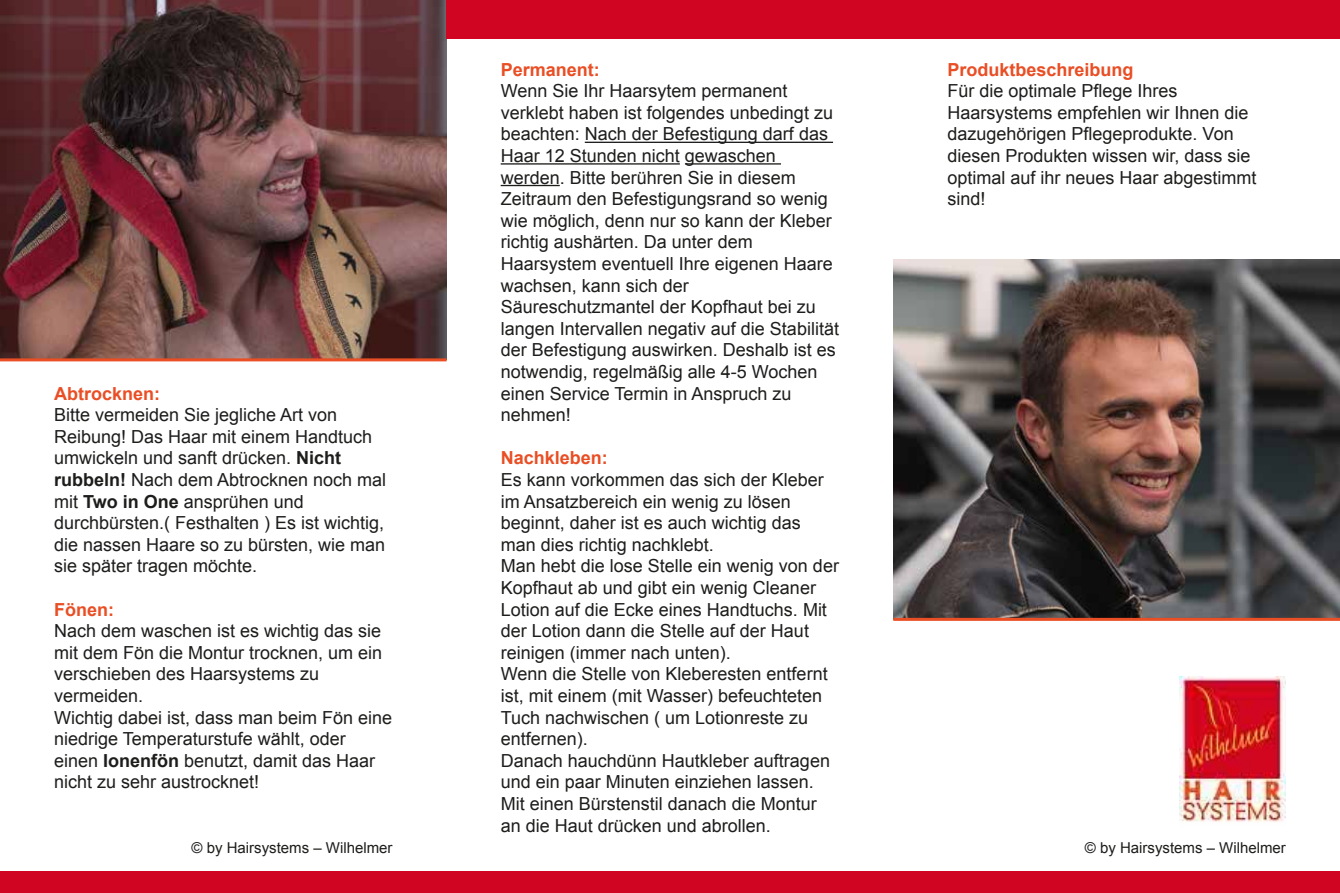
<style>
.page{position:relative;width:1340px;height:893px;background:#fff}
.page>*{position:absolute;margin:0;border:0;box-sizing:border-box;transform-origin:0 0}
.t1{font:18px/21.6px "Arial";color:#1d1d1b}
.t2{font:700 18px "Arial";color:#e94e24}
.t3{font:15px "Arial";color:#1d1d1b}
.s1{font-weight:700}
</style>
<div class="page">
<hr style="left:585px;top:142px;width:248px;height:1px;background:#1d1d1b">
<hr style="left:500px;top:163px;width:180px;height:2px;background:#1d1d1b">
<hr style="left:685px;top:163px;width:96px;height:2px;background:#1d1d1b">
<hr style="left:500px;top:185px;width:59px;height:1px;background:#1d1d1b">
<img style="left:0;top:0;width:446px;height:358px">
<img style="left:893px;top:259px;width:446px;height:359px">
<hr style="left:0;top:358px;width:446px;height:3px;background:#e94e24">
<img style="left:1179px;top:676px;width:106px;height:146px">
<div style="left:446px;top:0;width:893px;height:38px;background:#d00521"></div>
<div style="left:0;top:872px;width:1339px;height:21px;background:#d00521"></div>
<hr style="left:893px;top:618px;width:446px;height:3px;background:#e94e24">
<p class="t2" style="left:54px;top:381px;width:108px">Abtrocknen:</p>
<p class="t1" style="left:54px;top:404px;width:334px">Bitte vermeiden Sie jegliche Art von Reibung! Das Haar mit einem Handtuch umwickeln und sanft drücken. <span class="s1">Nicht rubbeln!</span> Nach dem Abtrocknen noch mal mit <span class="s1">Two in One</span> ansprühen und durchbürsten.( Festhalten ) Es ist wichtig, die nassen Haare so zu bürsten, wie man sie später tragen möchte.</p>
<p class="t2" style="left:54px;top:597px;width:61px">Fönen:</p>
<p class="t1" style="left:54px;top:620px;width:340px">Nach dem waschen ist es wichtig das sie mit dem Fön die Montur trocknen, um ein verschieben des Haarsystems zu vermeiden.<br>Wichtig dabei ist, dass man beim Fön eine niedrige Temperaturstufe wählt, oder einen <span class="s1">Ionenfön</span> benutzt, damit das Haar nicht zu sehr austrocknet!</p>
<p class="t3" style="left:191px;top:838px;width:203px">© by Hairsystems – Wilhelmer</p>
<p class="t2" style="left:500px;top:57px;width:101px">Permanent:</p>
<p class="t1" style="left:500px;top:80px;width:340px">Wenn Sie Ihr Haarsytem permanent verklebt haben ist folgendes unbedingt zu beachten: Nach der Befestigung darf das Haar 12 Stunden nicht gewaschen werden. Bitte berühren Sie in diesem Zeitraum den Befestigungsrand so wenig wie möglich, denn nur so kann der Kleber richtig aushärten. Da unter dem Haarsystem eventuell Ihre eigenen Haare wachsen, kann sich der Säureschutzmantel der Kopfhaut bei zu langen Intervallen negativ auf die Stabilität der Befestigung auswirken. Deshalb ist es notwendig, regelmäßig alle 4-5 Wochen einen Service Termin in Anspruch zu nehmen!</p>
<p class="t2" style="left:500px;top:446px;width:109px">Nachkleben:</p>
<p class="t1" style="left:500px;top:469px;width:340px">Es kann vorkommen das sich der Kleber im Ansatzbereich ein wenig zu lösen beginnt, daher ist es auch wichtig das man dies richtig nachklebt.<br>Man hebt die lose Stelle ein wenig von der Kopfhaut ab und gibt ein wenig Cleaner Lotion auf die Ecke eines Handtuchs. Mit der Lotion dann die Stelle auf der Haut reinigen (immer nach unten).<br>Wenn die Stelle von Kleberesten entfernt ist, mit einem (mit Wasser) befeuchteten Tuch nachwischen ( um Lotionreste zu entfernen).<br>Danach hauchdünn Hautkleber auftragen und ein paar Minuten einziehen lassen.<br>Mit einen Bürstenstil danach die Montur an die Haut drücken und abrollen.</p>
<p class="t2" style="left:947px;top:57px;width:188px">Produktbeschreibung</p>
<p class="t1" style="left:947px;top:80px;width:311px">Für die optimale Pflege Ihres<br>Haarsystems empfehlen wir Ihnen die dazugehörigen Pflegeprodukte. Von diesen Produkten wissen wir, dass sie optimal auf ihr neues Haar abgestimmt sind!</p>
<p class="t3" style="left:1084px;top:838px;width:203px">© by Hairsystems – Wilhelmer</p>
</div>
